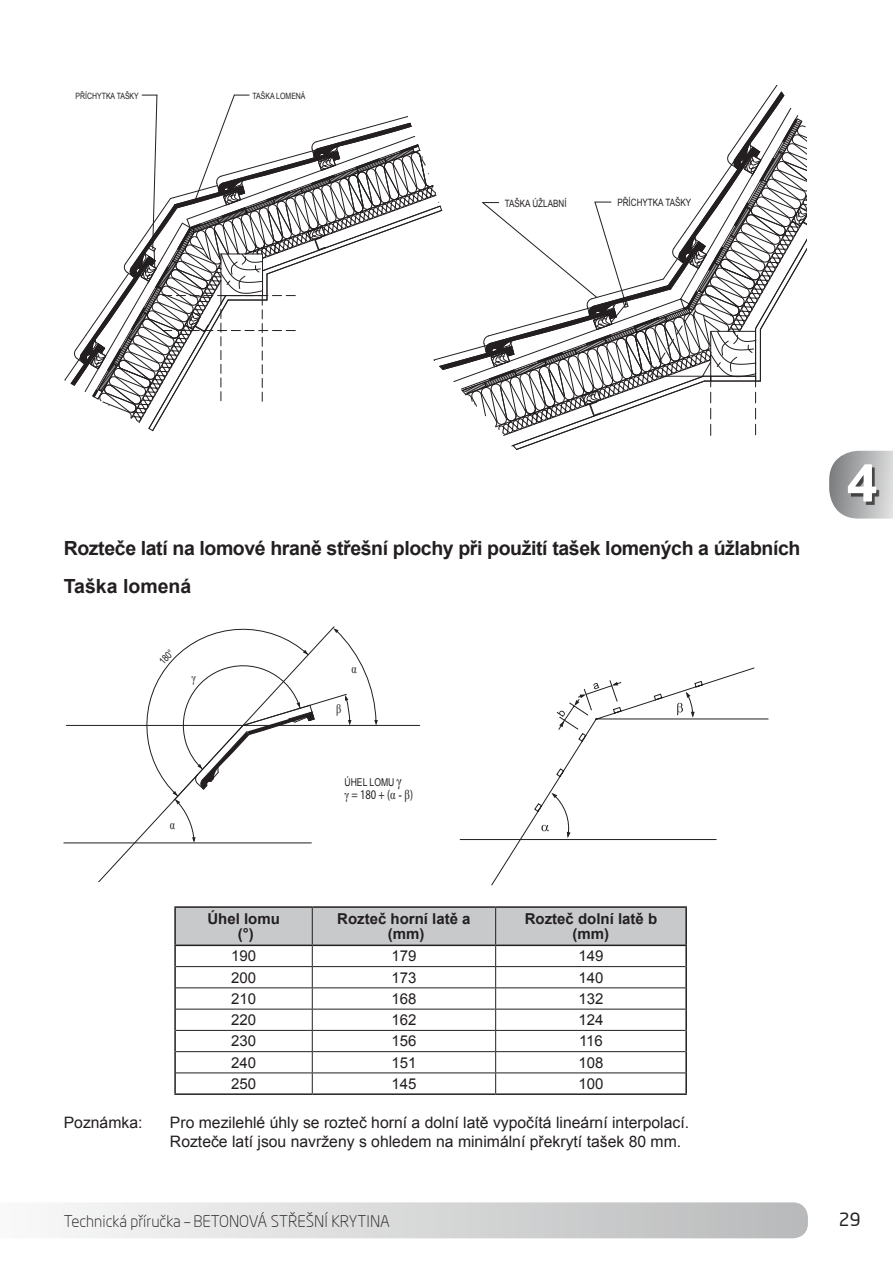
<style>
.page{position:relative;width:893px;height:1263px;background:#fff}
.page>*{position:absolute;margin:0;border:0;box-sizing:border-box;transform-origin:0 0}
.t1{font:700 50.1px "Neo Sans Pro";color:#fff}
.t2{font:700 19.5px/38.2px "Arial";letter-spacing:-.02em;color:#231f20}
.t3{font:18px "Neo Sans Pro";color:#231f20}
.t4{font:15.75px/18.9px "Arial";color:#231f20}
.t5{font:300 15.75px "Neo Sans Pro";color:#231f20}
.t6{font:15px "Arial";color:#231f20}
.t7{font:700 15px/15px "Arial";color:#231f20;text-align:center}
.t8{font:13.2px "Myriad Pro";color:#231f20;scale:.8 1}
.t9{font:12.6px "Times New Roman";color:#231f20;scale:.8 1}
.t10{font:10.8px "Arial";color:#231f20;scale:.8 1}
.t11{font:10.05px "Arial";color:#231f20;scale:.8 1}
.t12{font:9.9px "Arial";color:#231f20;scale:.8 1}
.t13{font:8.7px "Arial";color:#231f20;scale:.8 1}
.s1{font-family:"Times New Roman";font-size:14.85px}
.s2{font-family:"Times New Roman"}
</style>
<div class="page">
<svg style="left:61px;top:1202px;width:747px;height:36px"></svg>
<svg style="left:64px;top:85px;width:743px;height:365px"></svg>
<hr style="left:66px;top:725px;width:354px;height:1px;background:#231f20">
<hr style="left:64px;top:843px;width:247px;height:1px;background:#231f20">
<svg style="left:89px;top:626px;width:289px;height:255px"></svg>
<svg style="left:460px;top:667px;width:309px;height:219px"></svg>
<svg style="left:557px;top:680px;width:65px;height:50px"></svg>
<svg style="left:541px;top:793px;width:30px;height:45px"></svg>
<svg style="left:677px;top:692px;width:18px;height:26px"></svg>
<hr style="left:174px;top:946px;width:2px;height:20px;background:#231f20">
<hr style="left:685px;top:946px;width:2px;height:20px;background:#231f20">
<hr style="left:174px;top:966px;width:2px;height:22px;background:#231f20">
<hr style="left:685px;top:966px;width:2px;height:22px;background:#231f20">
<hr style="left:174px;top:988px;width:2px;height:21px;background:#231f20">
<hr style="left:685px;top:988px;width:2px;height:21px;background:#231f20">
<hr style="left:174px;top:1009px;width:2px;height:21px;background:#231f20">
<hr style="left:685px;top:1009px;width:2px;height:21px;background:#231f20">
<hr style="left:174px;top:1030px;width:2px;height:22px;background:#231f20">
<hr style="left:685px;top:1030px;width:2px;height:22px;background:#231f20">
<hr style="left:174px;top:1052px;width:2px;height:21px;background:#231f20">
<hr style="left:685px;top:1052px;width:2px;height:21px;background:#231f20">
<hr style="left:174px;top:1073px;width:2px;height:20px;background:#231f20">
<hr style="left:685px;top:1073px;width:2px;height:20px;background:#231f20">
<hr style="left:174px;top:1093px;width:138px;height:2px;background:#231f20">
<hr style="left:312px;top:1093px;width:184px;height:2px;background:#231f20">
<hr style="left:496px;top:1093px;width:191px;height:2px;background:#231f20">
<svg style="left:175px;top:908px;width:511px;height:185px"></svg>
<hr style="left:174px;top:906px;width:138px;height:2px;background:#231f20">
<hr style="left:174px;top:908px;width:2px;height:36px;background:#231f20">
<hr style="left:312px;top:906px;width:184px;height:2px;background:#231f20">
<hr style="left:496px;top:906px;width:191px;height:2px;background:#231f20">
<hr style="left:685px;top:908px;width:2px;height:36px;background:#231f20">
<hr style="left:174px;top:944px;width:138px;height:2px;background:#231f20">
<hr style="left:312px;top:944px;width:184px;height:2px;background:#231f20">
<hr style="left:496px;top:944px;width:191px;height:2px;background:#231f20">
<svg style="left:829px;top:451px;width:64px;height:68px"></svg>
<div style="left:851px;top:467px;width:28px;height:37px;background:#231f20;opacity:.75"></div>
<p class="t13" style="left:76px;top:90px;width:81px">PŘÍCHYTKA TAŠKY</p>
<p class="t13" style="left:253px;top:90px;width:68px">TAŠKA LOMENÁ</p>
<p class="t11" style="left:505px;top:197px;width:79px">TAŠKA ÚŽLABNÍ</p>
<p class="t11" style="left:617px;top:196px;width:94px">PŘÍCHYTKA TAŠKY</p>
<p class="t2" style="left:64px;top:529px;width:738px">Rozteče latí na lomové hraně střešní plochy při použití tašek lomených a úžlabních<br>Taška lomená</p>
<p class="t12" style="left:156px;top:658px;width:22px;rotate:-47deg">180°</p>
<p class="t9" style="left:191px;top:669px;width:7px">γ</p>
<p class="t9" style="left:170px;top:817px;width:8px">α</p>
<p class="t9" style="left:351px;top:660px;width:8px">α</p>
<p class="t9" style="left:336px;top:701px;width:8px">β</p>
<p class="t10" style="left:345px;top:775px;width:73px">ÚHEL LOMU <span class="s1">γ</span></p>
<p class="t8" style="left:345px;top:786px;width:87px"><span class="s2">γ</span> = 180 + (<span class="s2">α - β</span>)</p>
<p class="t7" style="left:207px;top:912px;width:74px">Úhel lomu (°)</p>
<p class="t7" style="left:337px;top:912px;width:135px">Rozteč horní latě a (mm)</p>
<p class="t7" style="left:525px;top:912px;width:134px">Rozteč dolní latě b (mm)</p>
<p class="t6" style="left:231px;top:946px;width:27px">190</p>
<p class="t6" style="left:391px;top:946px;width:27px">179</p>
<p class="t6" style="left:578px;top:946px;width:27px">149</p>
<p class="t6" style="left:231px;top:967px;width:27px">200</p>
<p class="t6" style="left:391px;top:967px;width:27px">173</p>
<p class="t6" style="left:578px;top:967px;width:27px">140</p>
<p class="t6" style="left:231px;top:989px;width:27px">210</p>
<p class="t6" style="left:391px;top:989px;width:27px">168</p>
<p class="t6" style="left:578px;top:989px;width:27px">132</p>
<p class="t6" style="left:231px;top:1010px;width:27px">220</p>
<p class="t6" style="left:391px;top:1010px;width:27px">162</p>
<p class="t6" style="left:578px;top:1010px;width:27px">124</p>
<p class="t6" style="left:231px;top:1031px;width:27px">230</p>
<p class="t6" style="left:391px;top:1031px;width:27px">156</p>
<p class="t6" style="left:579px;top:1031px;width:25px">116</p>
<p class="t6" style="left:231px;top:1052px;width:27px">240</p>
<p class="t6" style="left:391px;top:1052px;width:27px">151</p>
<p class="t6" style="left:578px;top:1052px;width:27px">108</p>
<p class="t6" style="left:231px;top:1074px;width:27px">250</p>
<p class="t6" style="left:391px;top:1074px;width:27px">145</p>
<p class="t6" style="left:578px;top:1074px;width:27px">100</p>
<p class="t4" style="left:64px;top:1113px;width:80px">Poznámka:</p>
<p class="t4" style="left:170px;top:1113px;width:521px">Pro mezilehlé úhly se rozteč horní a dolní latě vypočítá lineární interpolací.<br>Rozteče latí jsou navrženy s ohledem na minimální překrytí tašek 80 mm.</p>
<h1 class="t1" style="left:846px;top:451px;width:34px">4</h1>
<p class="t5" style="left:64px;top:1211px;width:328px">Technická příručka – BETONOVÁ STŘEŠNÍ KRYTINA</p>
<p class="t3" style="left:839px;top:1209px;width:23px">29</p>
</div>
